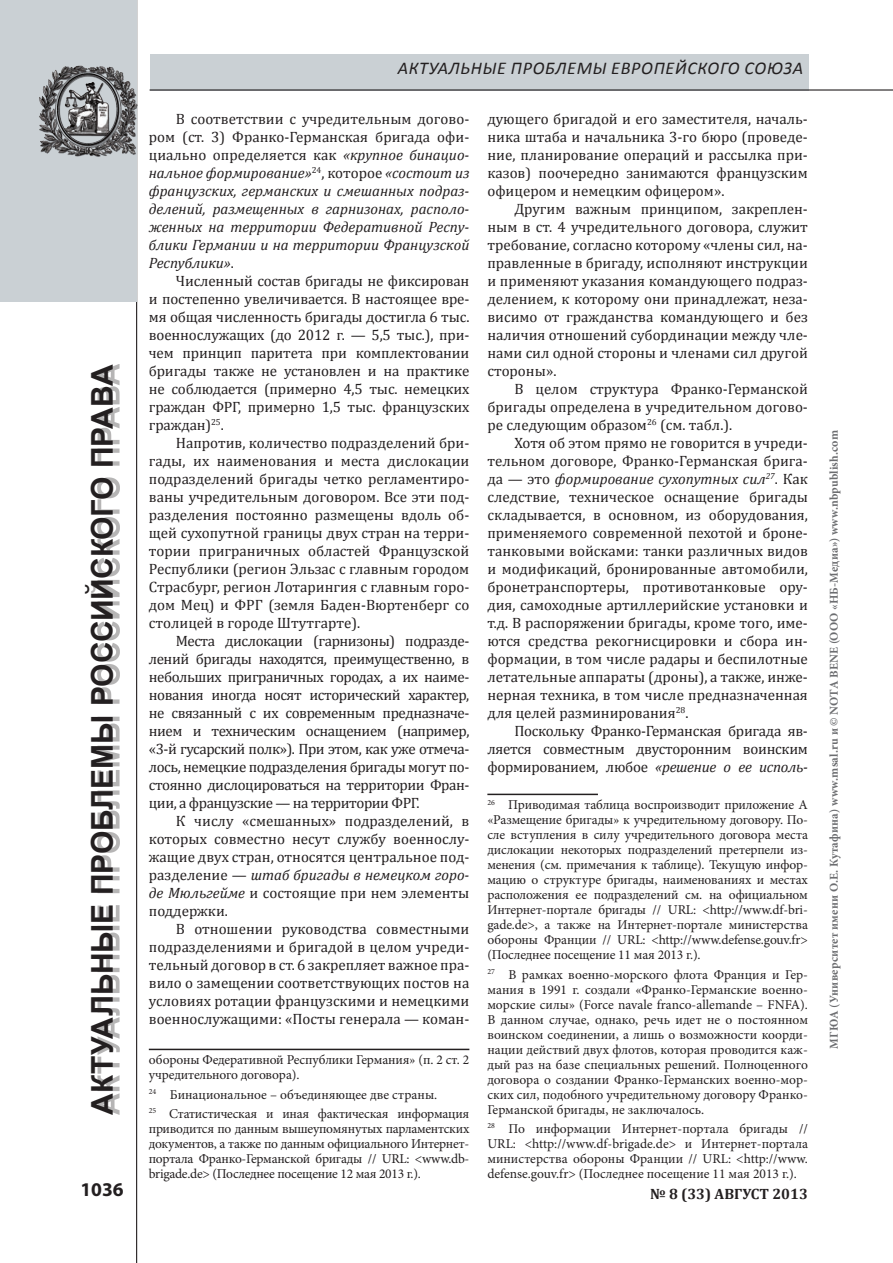
<style>
.page{position:relative;width:893px;height:1263px;background:#fff}
.page>*{position:absolute;margin:0;border:0;box-sizing:border-box;transform-origin:0 0}
.t1{font:700 30px "Arial";letter-spacing:-.005em;color:#231f20}
.t2{font:700 19.5px "Myriad Pro";color:#231f20}
.t3{font:italic 18px "Calibri";letter-spacing:.04em;color:#231f20}
.t4{font:15px/18px "Cambria";color:#231f20;text-align:justify}
.t5{font:italic 15px/18px "Cambria";color:#231f20;text-align:justify}
.t6{font:700 15px "Cambria";color:#231f20}
.t7{font:13.5px/15px "Minion Pro";letter-spacing:-.01em;color:#231f20;text-align:justify}
.t8{font:700 12px "Minion Pro";letter-spacing:.02em;color:#6c6d70}
.s1{font-style:italic}
.s2{font-style:normal}
</style>
<div class="page">
<hr style="left:136px;top:0;width:1px;height:1263px;background:#231f20">
<div style="left:0;top:0;width:136px;height:301px;background:#cad0d4"></div>
<div style="left:92px;top:364px;width:28px;height:751px;background:#231f20;opacity:.33"></div>
<div style="left:150px;top:54px;width:658px;height:36px;background:#cad0d4"></div>
<hr style="left:150px;top:89px;width:743px;height:2px;background:#231f20">
<img style="left:39px;top:54px;width:99px;height:111px">
<hr style="left:149px;top:1049px;width:320px;height:1px;background:#231f20">
<hr style="left:487px;top:794px;width:111px;height:1px;background:#231f20">
<p class="t3" style="left:398px;top:57px;width:12px">актуал</p>
<p class="t3" style="left:461px;top:57px;width:63px">ьные проблем</p>
<p class="t3" style="left:593px;top:57px;width:30px">ы европе</p>
<p class="t3" style="left:675px;top:57px;width:24px">йского</p>
<p class="t3" style="left:744px;top:57px;width:45px">союза</p>
<p class="t4" style="left:487px;top:110px;width:322px">дующего бригадой и его заместителя, началь&shy;ника штаба и начальника 3-го бюро (проведе&shy;ние, планирование операций и рассылка при&shy;казов) поочередно занимаются французским офицером и немецким офицером».</p>
<p class="t4" style="left:487px;top:200px;width:322px;text-indent:27px">Другим важным принципом, закреплен&shy;ным в ст. 4 учредительного договора, служит требование, согласно которому «члены сил, на&shy;правленные в бригаду, исполняют инструкции и применяют указания командующего подраз&shy;делением, к которому они принадлежат, неза&shy;висимо от гражданства командующего и без наличия отношений субординации между чле&shy;нами сил одной стороны и членами сил другой стороны».</p>
<p class="t4" style="left:487px;top:380px;width:322px;text-indent:27px">В целом структура Франко-Германской бригады определена в учредительном догово&shy;ре следующим образом<sup>26</sup> (см. табл.).</p>
<p class="t4" style="left:487px;top:434px;width:322px;text-indent:27px">Хотя об этом прямо не говорится в учреди&shy;тельном договоре, Франко-Германская брига&shy;да — это <span class="s1">формирование сухопутных сил</span><sup>27</sup>. Как следствие, техническое оснащение бригады складывается, в основном, из оборудования, применяемого современной пехотой и броне&shy;танковыми войсками: танки различных видов и модификаций, бронированные автомобили, бронетранспортеры, противотанковые ору&shy;дия, самоходные артиллерийские установки и т.д. В распоряжении бригады, кроме того, име&shy;ются средства рекогнисцировки и сбора ин&shy;формации, в том числе радары и беспилотные летательные аппараты (дроны), а также, инже&shy;нерная техника, в том числе предназначенная для целей разминирования<sup>28</sup>.</p>
<p class="t4" style="left:487px;top:722px;width:322px;text-indent:27px">Поскольку Франко-Германская бригада яв&shy;ляется совместным двусторонним воинским формированием, любое <span class="s1">«решение о ее исполь-</span></p>
<p class="t7" style="left:487px;top:798px;width:322px"><sup>26</sup> Приводимая таблица воспроизводит приложение А «Размещение бригады» к учредительному договору. По&shy;сле вступления в силу учредительного договора места дислокации некоторых подразделений претерпели из&shy;менения (см. примечания к таблице). Текущую инфор&shy;мацию о структуре бригады, наименованиях и местах расположения ее подразделений см. на официальном Интернет-портале бригады // URL: &lt;http://www.df-bri&shy;gade.de&gt;, а также на Интернет-портале министерства обороны Франции // URL: &lt;http://www.defense.gouv.fr&gt; (Последнее посещение 11 мая 2013 г.).</p>
<p class="t7" style="left:487px;top:967px;width:322px"><sup>27</sup> В рамках военно-морского флота Франция и Гер&shy;мания в 1991 г. создали «Франко-Германские военно&shy;морские силы» (Force navale franco-allemande – FNFA).<br>В данном случае, однако, речь идет не о постоянном воинском соединении, а лишь о возможности коорди&shy;нации действий двух флотов, которая проводится каж&shy;дый раз на базе специальных решений. Полноценного договора о создании Франко-Германских военно-мор&shy;ских сил, подобного учредительному договору Франко-Германской бригады, не заключалось.</p>
<p class="t7" style="left:487px;top:1121px;width:322px"><sup>28</sup> По информации Интернет-портала бригады // URL: &lt;http://www.df-brigade.de&gt; и Интернет-портала министерства обороны Франции // URL: &lt;http://www. defense.gouv.fr&gt; (Последнее посещение 11 мая 2013 г.).</p>
<p class="t5" style="left:149px;top:110px;width:322px;text-indent:27px"><span class="s2">В соответствии с учредительным догово&shy;ром (ст. 3) Франко-Германская бригада офи&shy;циально определяется как</span> «крупное бинацио&shy;нальное формирование»<sup>24</sup><span class="s2">, которое</span> «состоит из французских, германских и смешанных подраз&shy;делений, размещенных в гарнизонах, располо&shy;женных на территории Федеративной Респу&shy;блики Германии и на территории Французской Республики»<span class="s2">.</span></p>
<p class="t4" style="left:149px;top:272px;width:322px;text-indent:27px">Численный состав бригады не фиксирован и постепенно увеличивается. В настоящее вре&shy;мя общая численность бригады достигла 6 тыс. военнослужащих (до 2012 г. — 5,5 тыс.), при&shy;чем принцип паритета при комплектовании бригады также не установлен и на практике не соблюдается (примерно 4,5 тыс. немецких граждан ФРГ, примерно 1,5 тыс. французских граждан)<sup>25</sup>.</p>
<p class="t4" style="left:149px;top:434px;width:322px;text-indent:27px">Напротив, количество подразделений бри&shy;гады, их наименования и места дислокации подразделений бригады четко регламентиро&shy;ваны учредительным договором. Все эти под&shy;разделения постоянно размещены вдоль об&shy;щей сухопутной границы двух стран на терри&shy;тории приграничных областей Французской Республики (регион Эльзас с главным городом Страсбург, регион Лотарингия с главным горо&shy;дом Мец) и ФРГ (земля Баден-Вюртенберг со столицей в городе Штутгарте).</p>
<p class="t4" style="left:149px;top:632px;width:322px;text-indent:27px">Места дислокации (гарнизоны) подразде&shy;лений бригады находятся, преимущественно, в небольших приграничных городах, а их наиме&shy;нования иногда носят исторический характер, не связанный с их современным предназначе&shy;нием и техническим оснащением (например, «3-й гусарский полк»). При этом, как уже отмеча&shy;лось, немецкие подразделения бригады могут по&shy;стоянно дислоцироваться на территории Фран&shy;ции, а французские — на территории ФРГ.</p>
<p class="t4" style="left:149px;top:812px;width:322px;text-indent:27px">К числу «смешанных» подразделений, в которых совместно несут службу военнослу&shy;жащие двух стран, относятся центральное под&shy;разделение — <span class="s1">штаб бригады в немецком горо&shy;де Мюльгейме</span> и состоящие при нем элементы поддержки.</p>
<p class="t4" style="left:149px;top:920px;width:322px;text-indent:27px">В отношении руководства совместными подразделениями и бригадой в целом учреди&shy;тельный договор в ст. 6 закрепляет важное пра&shy;вило о замещении соответствующих постов на условиях ротации французскими и немецкими военнослужащими: «Посты генерала — коман-</p>
<p class="t7" style="left:149px;top:1053px;width:322px">обороны Федеративной Республики Германия» (п. 2 ст. 2 учредительного договора).</p>
<p class="t7" style="left:149px;top:1085px;width:322px;line-height:19.2px"><sup>24</sup> Бинациональное – объединяющее две страны.<br><sup>25</sup> Статистическая и иная фактическая информация</p>
<p class="t7" style="left:149px;top:1121px;width:322px">приводится по данным вышеупомянутых парламентских документов, а также по данным официального Интернет&shy;портала Франко-Германской бригады // URL: &lt;www.db&shy;brigade.de&gt; (Последнее посещение 12 мая 2013 г.).</p>
<h1 class="t1" style="left:83px;top:1115px;width:747px;rotate:-90deg">Актуальные проблемы российского права</h1>
<h2 class="t2" style="left:80px;top:1177px;width:45px">1036</h2>
<p class="t6" style="left:650px;top:1183px;width:159px">№ 8 (33) август 2013</p>
<p class="t8" style="left:825px;top:1048px;width:620px;rotate:-90deg">МГЮА (Университет имени О.Е. Кутафина) www.msal.ru и © NOTA BENE (ООО «НБ-Медиа») www.nbpublish.com</p>
</div>
